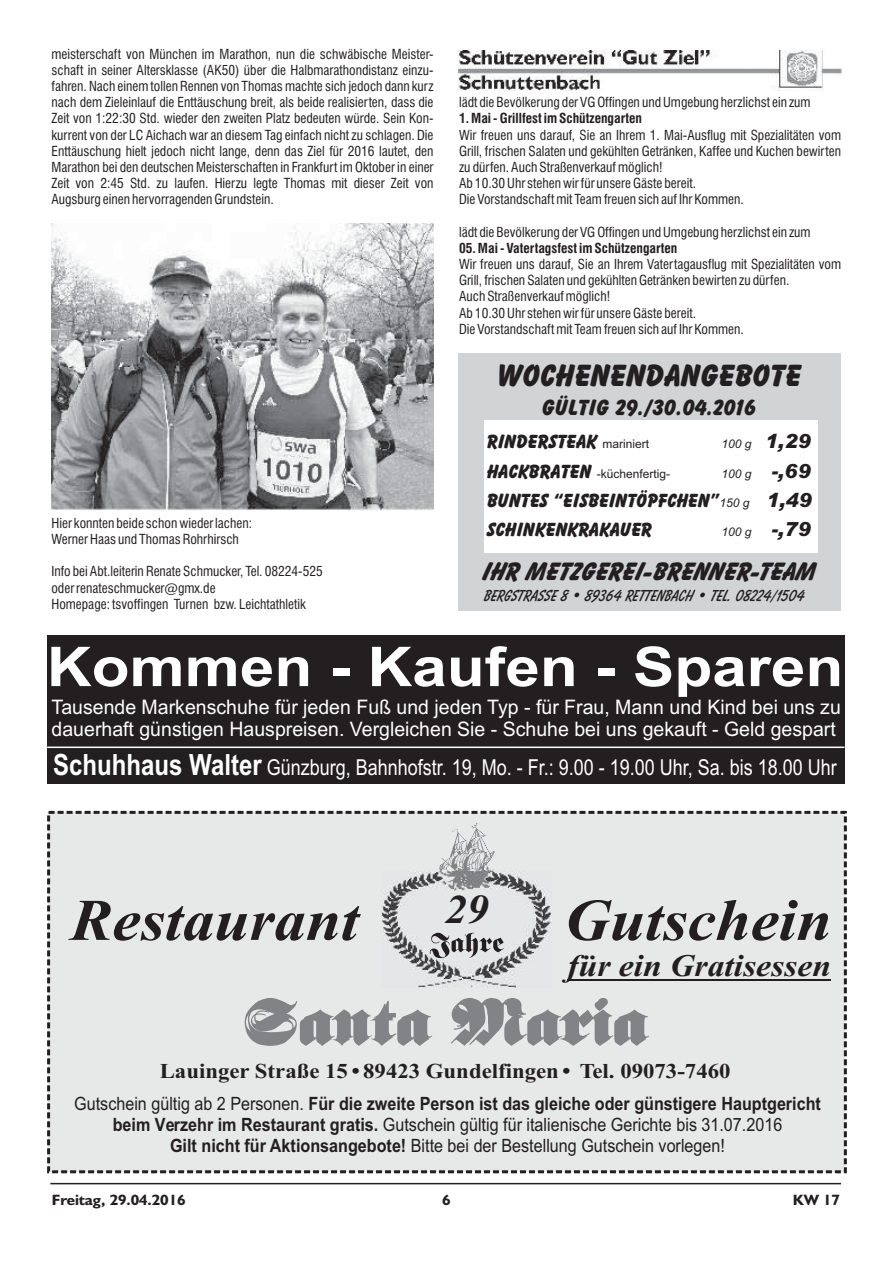
<style>
.page{position:relative;width:893px;height:1263px;background:#fff}
.page>*{position:absolute;margin:0;border:0;box-sizing:border-box;transform-origin:0 0}
.t1{font:italic 700 58.95px "Times New Roman";color:#231f20;scale:1.07 1}
.t2{font:700 54.9px "Arial";color:#fff;scale:1.13 1}
.t3{font:italic 700 40.95px "Times New Roman";color:#231f20;scale:1.07 1}
.t4{font:800 31.5px "Balloon BT";color:#231f20}
.t5{font:italic 700 31.35px "Times New Roman";color:#231f20;scale:1.07 1}
.t6{font:italic 800 25.8px "Balloon BT";color:#231f20}
.t7{font:800 22.5px "Balloon BT";color:#231f20}
.t8{font:21.9px "Arial";color:#fff;scale:.82 1}
.t9{font:700 21.15px "Times New Roman";color:#231f20;scale:1.07 1}
.t10{font:19.95px/22.4px "Arial";color:#fff}
.t11{font:800 19.5px "Balloon BT";color:#231f20}
.t12{font:18.3px/21px "Arial Narrow";color:#231f20;text-align:center;scale:1.07 1}
.t13{font:italic 700 16.35px "Balloon BT";color:#231f20}
.t14{font:700 15px "Humanist 521 BT";letter-spacing:-.005em;color:#231f20;scale:1.04 1}
.t15{font:condensed 13.5px/16.2px "Swiss 721 BT";color:#231f20}
.t16{font:700 condensed 13.5px "Swiss 721 BT";color:#231f20}
.t17{font:12px "Arial";color:#231f20}
.t18{font:italic 12px "Arial";color:#231f20}
.s1{font-family:"Arial";font-weight:400;font-size:12px}
.s2{font-weight:900;font-size:19.5px}
.s3{font-family:"Balloon BT";font-weight:800;font-size:19.5px}
.s4{font-family:"Arial";font-weight:400;font-style:italic;font-size:12px}
.s5{font-family:"Arial";font-weight:900;font-style:italic}
.s6{font-weight:700;font-size:29.25px}
.s7{font-family:"Castle T"}
.s8{font-weight:700}
</style>
<div class="page">
<hr style="left:50px;top:1183px;width:791px;height:1px;background:#231f20">
<img style="left:457px;top:50px;width:384px;height:41px">
<div style="left:47px;top:635px;width:797px;height:149px;background:#231f20"></div>
<hr style="left:47px;top:747px;width:797px;height:1px;background:#fff">
<div style="left:458px;top:354px;width:383px;height:257px;background:#d1d3d4"></div>
<div style="left:484px;top:420px;width:333px;height:132px;background:#fff"></div>
<img style="left:51px;top:224px;width:383px;height:287px">
<div style="left:49px;top:812px;width:796px;height:360px;background:#e7e8e8"></div>
<div style="left:47px;top:811px;width:800px;height:362px;border:3px dashed #231f20"></div>
<svg style="left:245px;top:998px;width:404px;height:48px"></svg>
<svg style="left:439px;top:823px;width:56px;height:48px"></svg>
<img style="left:382px;top:871px;width:170px;height:116px">
<svg style="left:430px;top:933px;width:74px;height:25px"></svg>
<hr style="left:567px;top:979px;width:264px;height:1px;background:#231f20">
<p class="t15" style="left:52px;top:47px;width:384px;text-align:justify">meisterschaft von München im Marathon, nun die schwäbische Meister&shy;schaft in seiner Altersklasse (AK50) über die Halbmarathondistanz einzu&shy;fahren. Nach einem tollen Rennen von Thomas machte sich jedoch dann kurz nach dem Zieleinlauf die Enttäuschung breit, als beide realisierten, dass die</p>
<p class="t15" style="left:459px;top:95px;width:353px">lädt die Bevölkerung der VG Offingen und Umgebung herzlichst ein zum</p>
<p class="t15" style="left:51px;top:112px;width:383px">Zeit von 1:22:30 Std. wieder den zweiten Platz bedeuten würde. Sein Kon-</p>
<p class="t16" style="left:459px;top:113px;width:185px">1. Mai - Grillfest im Schützengarten</p>
<p class="t15" style="left:51px;top:128px;width:384px">kurrent von der LC Aichach war an diesem Tag einfach nicht zu schlagen. Die</p>
<p class="t15" style="left:459px;top:128px;width:384px">Wir freuen uns darauf, Sie an Ihrem 1. Mai-Ausflug mit Spezialitäten vom</p>
<p class="t15" style="left:51px;top:144px;width:384px">Enttäuschung hielt jedoch nicht lange, denn das Ziel für 2016 lautet, den</p>
<p class="t15" style="left:459px;top:144px;width:384px">Grill, frischen Salaten und gekühlten Getränken, Kaffee und Kuchen bewirten</p>
<p class="t15" style="left:51px;top:160px;width:384px">Marathon bei den deutschen Meisterschaften in Frankfurt im Oktober in einer</p>
<p class="t15" style="left:459px;top:160px;width:205px">zu dürfen. Auch Straßenverkauf möglich!</p>
<p class="t15" style="left:51px;top:176px;width:383px">Zeit von 2:45 Std. zu laufen. Hierzu legte Thomas mit dieser Zeit von</p>
<p class="t15" style="left:459px;top:176px;width:238px">Ab 10.30 Uhr stehen wir für unsere Gäste bereit.</p>
<p class="t15" style="left:51px;top:192px;width:224px">Augsburg einen hervorragenden Grundstein.</p>
<p class="t15" style="left:459px;top:192px;width:286px">Die Vorstandschaft mit Team freuen sich auf Ihr Kommen.</p>
<p class="t15" style="left:459px;top:225px;width:353px">lädt die Bevölkerung der VG Offingen und Umgebung herzlichst ein zum</p>
<p class="t16" style="left:459px;top:243px;width:220px">05. Mai - Vatertagsfest im Schützengarten</p>
<p class="t15" style="left:459px;top:257px;width:384px">Wir freuen uns darauf, Sie an Ihrem Vatertagausflug mit Spezialitäten vom Grill, frischen Salaten und gekühlten Getränken bewirten zu dürfen.<br>Auch Straßenverkauf möglich!<br>Ab 10.30 Uhr stehen wir für unsere Gäste bereit.<br>Die Vorstandschaft mit Team freuen sich auf Ihr Kommen.</p>
<h3 class="t4" style="left:497px;top:357px;width:306px">WOCHENENDANGEBOTE</h3>
<h3 class="t7" style="left:542px;top:394px;width:216px">GÜLTIG 29./30.04.2016</h3>
<h3 class="t11" style="left:487px;top:430px;width:164px">RINDERSTEAK <span class="s1">mariniert</span></h3>
<p class="t18" style="left:721px;top:437px;width:90px">100 g <span class="s2">1,29</span></p>
<p class="t17" style="left:487px;top:469px;width:185px"><span class="s3">HACKBRATEN</span> -küchenfertig-</p>
<p class="t18" style="left:721px;top:466px;width:90px">100 g <span class="s2">-,69</span></p>
<h3 class="t11" style="left:487px;top:489px;width:326px">BUNTES “EISBEINTÖPFCHEN”<span class="s4">150 g</span> <span class="s5">1,49</span></h3>
<p class="t15" style="left:51px;top:516px;width:202px">Hier konnten beide schon wieder lachen:<br>Werner Haas und Thomas Rohrhirsch</p>
<p class="t15" style="left:51px;top:564px;width:273px">Info bei Abt.leiterin Renate Schmucker, Tel. 08224-525 oder renateschmucker@gmx.de<br>Homepage: tsvoffingen Turnen bzw. Leichtathletik</p>
<h2 class="t2" style="left:47px;top:647px;width:706px">Kommen - Kaufen - Sparen</h2>
<h3 class="t10" style="left:52px;top:698px;width:791px">Tausende Markenschuhe für jeden Fuß und jeden Typ - für Frau, Mann und Kind bei uns zu dauerhaft günstigen Hauspreisen. Vergleichen Sie - Schuhe bei uns gekauft - Geld gespart</h3>
<h3 class="t8" style="left:53px;top:759px;width:957px"><span class="s6">Schuhhaus Walter</span> Günzburg, Bahnhofstr. 19, Mo. - Fr.: 9.00 - 19.00 Uhr, Sa. bis 18.00 Uhr</h3>
<h3 class="t11" style="left:487px;top:518px;width:167px">SCHINKENKRAKAUER</h3>
<p class="t18" style="left:721px;top:525px;width:90px">100 g <span class="s2">-,79</span></p>
<h3 class="t6" style="left:481px;top:556px;width:335px">IHR METZGEREI-BRENNER-TEAM</h3>
<p class="t13" style="left:484px;top:586px;width:322px">BERGSTRAßE 8 • 89364 RETTENBACH • TEL. 08224/1504</p>
<h3 class="t3" style="left:445px;top:895px;width:43px">29</h3>
<h1 class="t1" style="left:70px;top:900px;width:271px">Restaurant</h1>
<h1 class="t1" style="left:564px;top:900px;width:251px">Gutschein</h1>
<h3 class="t5" style="left:567px;top:955px;width:248px">für ein Gratisessen</h3>
<h3 class="t9" style="left:160px;top:1064px;width:535px">Lauinger Straße 15<span class="s7">•</span>89423 Gundelfingen<span class="s7">•</span> Tel. 09073-7460</h3>
<p class="t12" style="left:74px;top:1095px;width:699px">Gutschein gültig ab 2 Personen. <span class="s8">Für die zweite Person ist das gleiche oder günstigere Hauptgericht beim Verzehr im Restaurant gratis.</span> Gutschein gültig für italienische Gerichte bis 31.07.2016<br><span class="s8">Gilt nicht für Aktionsangebote!</span> Bitte bei der Bestellung Gutschein vorlegen!</p>
<p class="t14" style="left:52px;top:1191px;width:130px">Freitag, 29.04.2016</p>
<p class="t14" style="left:442px;top:1191px;width:10px">6</p>
<p class="t14" style="left:793px;top:1191px;width:47px">KW 17</p>
</div>
